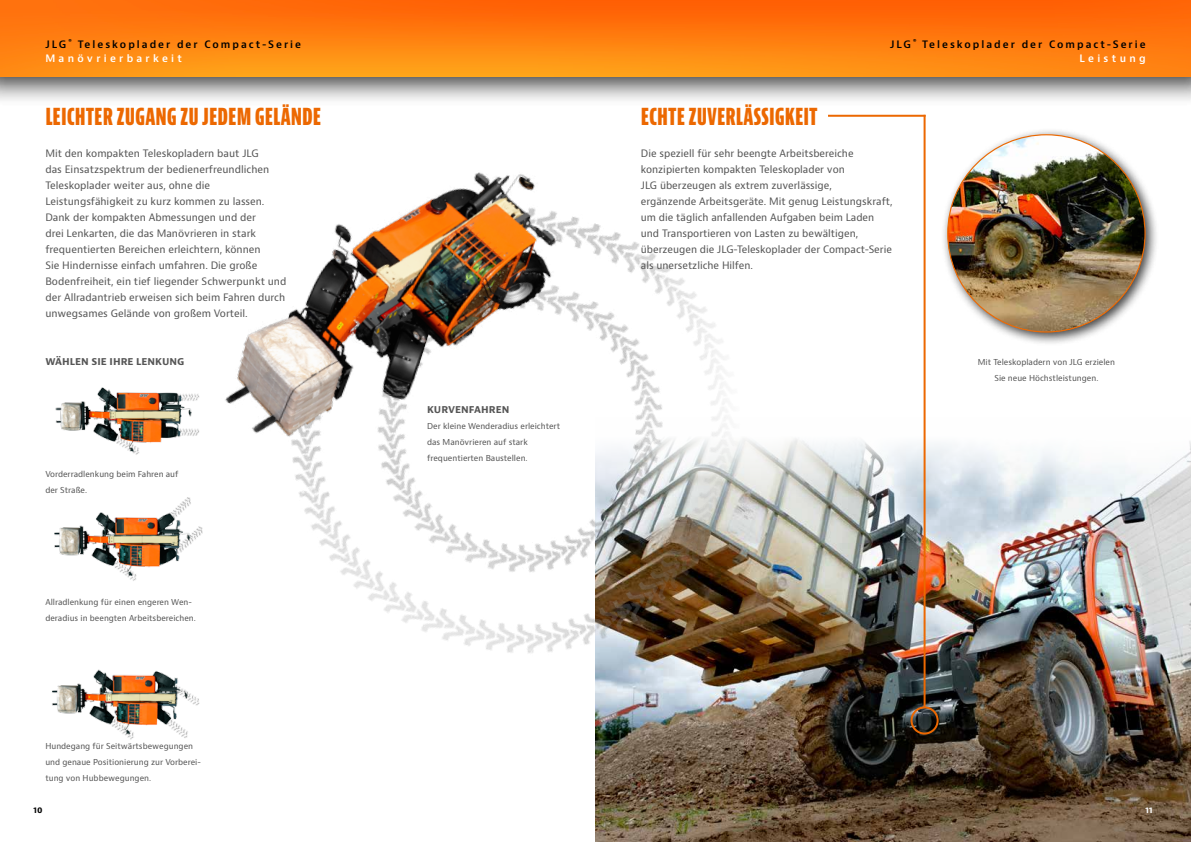
<style>
.page{position:relative;width:1191px;height:842px;background:#fff}
.page>*{position:absolute;margin:0;border:0;box-sizing:border-box;transform-origin:0 0}
.t1{font:800 extra-condensed 25px "Bernino Sans";color:#ec6801}
.t2{font:10px/16px "Bernino Sans";color:#565656}
.t3{font:600 10px/14px "Bernino Sans";letter-spacing:.2em;color:#000;text-align:right}
.t4{font:700 10px "Bernino Sans";color:#565656}
.t5{font:8px/16px "Bernino Sans";color:#565656}
.t6{font:700 8px "Bernino Sans";color:#000}
.t7{font:700 8px "Bernino Sans";color:#fff}
.s1{color:#fff}
</style>
<div class="page">
<div style="left:0;top:0;width:1191px;height:107px;background:#000;opacity:.75"></div>
<img style="left:0;top:0;width:1191px;height:77px">
<img style="left:595px;top:418px;width:596px;height:424px">
<img style="left:225px;top:172px;width:552px;height:517px">
<img style="left:54px;top:497px;width:149px;height:84px">
<img style="left:52px;top:669px;width:148px;height:71px">
<img style="left:55px;top:387px;width:144px;height:68px">
<div style="left:940px;top:127px;width:218px;height:219px;background:#000;opacity:.75"></div>
<img style="left:947px;top:135px;width:198px;height:197px;border-radius:99px">
<hr style="left:923px;top:115px;width:2px;height:592px;background:#ec6801">
<div style="left:910px;top:706px;width:28px;height:28px;border:2px solid #ec6801;border-radius:50%"></div>
<hr style="left:828px;top:115px;width:97px;height:2px;background:#ec6801">
<p class="t3" style="left:45px;top:37px;width:257px;text-align:left">JLG <sup>®</sup> Teleskoplader der Compact-Serie<br><span class="s1">Manövrierbarkeit</span></p>
<h1 class="t1" style="left:45px;top:101px;width:277px">LEICHTER ZUGANG ZU JEDEM GELÄNDE</h1>
<p class="t2" style="left:45px;top:145px;width:242px">Mit den kompakten Teleskopladern baut JLG<br>das Einsatzspektrum der bedienerfreundlichen Teleskoplader weiter aus, ohne die Leistungsfähigkeit zu kurz kommen zu lassen.<br>Dank der kompakten Abmessungen und der<br>drei Lenkarten, die das Manövrieren in stark frequentierten Bereichen erleichtern, können<br>Sie Hindernisse einfach umfahren. Die große Bodenfreiheit, ein tief liegender Schwerpunkt und der Allradantrieb erweisen sich beim Fahren durch unwegsames Gelände von großem Vorteil.</p>
<p class="t4" style="left:45px;top:354px;width:140px">WÄHLEN SIE IHRE LENKUNG</p>
<p class="t5" style="left:45px;top:466px;width:135px">Vorderradlenkung beim Fahren auf der Straße.</p>
<p class="t5" style="left:45px;top:594px;width:152px">Allradlenkung für einen engeren Wen&shy;deradius in beengten Arbeitsbereichen.</p>
<p class="t5" style="left:45px;top:738px;width:157px">Hundegang für Seitwärtsbewegungen und genaue Positionierung zur Vorberei&shy;tung von Hubbewegungen.</p>
<p class="t4" style="left:427px;top:402px;width:84px">KURVENFAHREN</p>
<p class="t5" style="left:427px;top:418px;width:135px">Der kleine Wenderadius erleichtert das Manövrieren auf stark frequentierten Baustellen.</p>
<p class="t3" style="left:890px;top:37px;width:257px">JLG <sup>®</sup> Teleskoplader der Compact-Serie<br><span class="s1">Leistung</span></p>
<h1 class="t1" style="left:641px;top:101px;width:178px">ECHTE ZUVERLÄSSIGKEIT</h1>
<p class="t2" style="left:641px;top:145px;width:253px">Die speziell für sehr beengte Arbeitsbereiche konzipierten kompakten Teleskoplader von<br>JLG überzeugen als extrem zuverlässige,<br>ergänzende Arbeitsgeräte. Mit genug Leistungskraft, um die täglich anfallenden Aufgaben beim Laden und Transportieren von Lasten zu bewältigen, überzeugen die JLG-Teleskoplader der Compact-Serie als unersetzliche Hilfen.</p>
<p class="t5" style="left:977px;top:354px;width:139px;text-align:center">Mit Teleskopladern von JLG erzielen<br>Sie neue Höchstleistungen.</p>
<p class="t6" style="left:34px;top:805px;width:10px">10</p>
<p class="t7" style="left:1145px;top:805px;width:8px">11</p>
</div>
